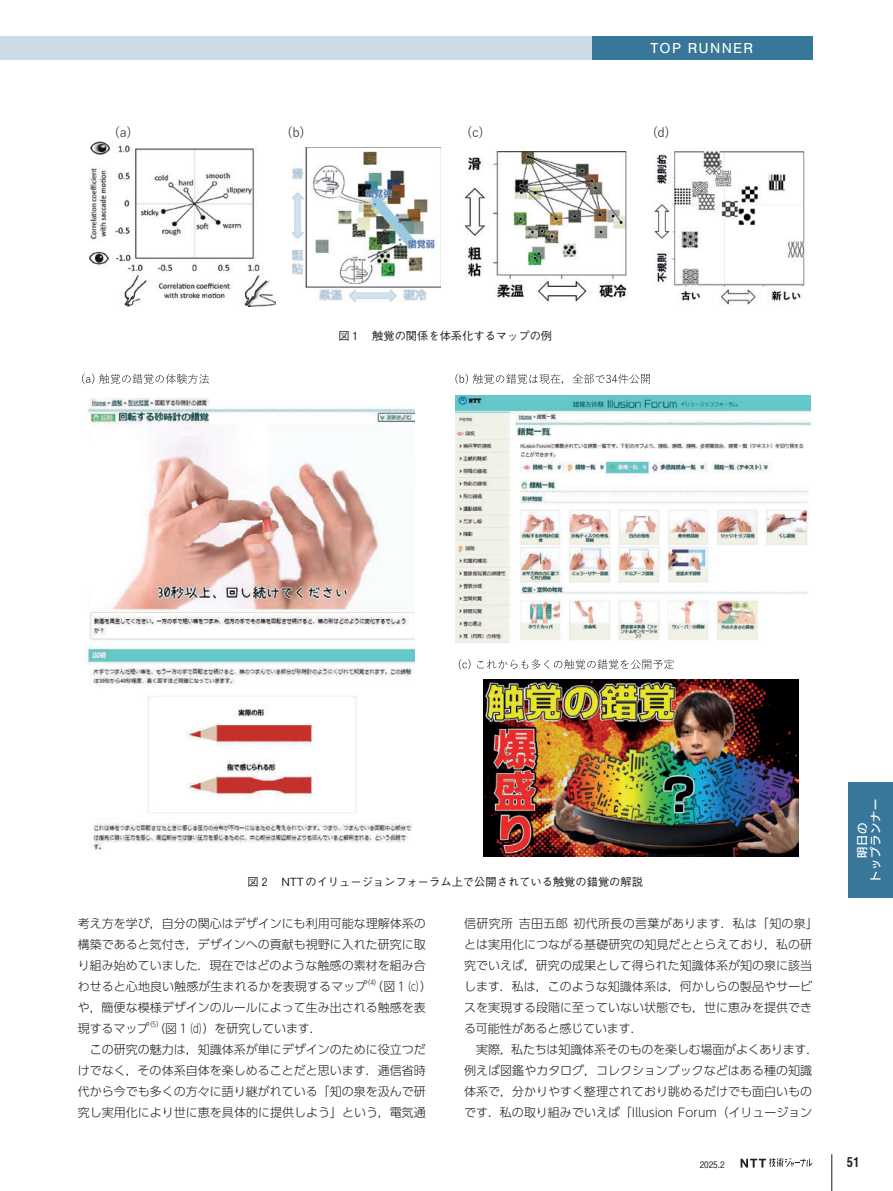
<style>
.page{position:relative;width:893px;height:1191px;background:#fff}
.page>*{position:absolute;margin:0;border:0;box-sizing:border-box;transform-origin:0 0}
.t1{font:15px "Nimbus San";letter-spacing:.085em;color:#fff}
.t2{font:13.5px "Midashi Go Pro MB31";color:#231f20}
.t3{font:12.75px "Yu Gothic";color:#231f20}
.t4{font:300 12px/21px "UD Shin Go Pr 6";color:#231f20}
.t5{font:500 11.25px "Gothic BBB Pr 6";color:#231f20}
.t6{font:11.25px/13.5px "New Rodin Pro DB";letter-spacing:.06em;color:#fff;text-align:center}
.t7{font:500 9px "Gothic BBB Pro";color:#231f20}
.t8{font:300 7.05px "UD Shin Go Pr 6";color:#231f20}
</style>
<div class="page">
<svg style="left:741px;top:1158px;width:72px;height:9px"></svg>
<hr style="left:831px;top:1154px;width:1px;height:37px;background:#231f20">
<div style="left:848px;top:782px;width:45px;height:115px;background:#38779a"></div>
<div style="left:591px;top:36px;width:221px;height:24px;background:#38779a"></div>
<div style="left:0;top:36px;width:591px;height:24px;background:#ccdbe7"></div>
<img style="left:90px;top:141px;width:185px;height:165px">
<img style="left:292px;top:147px;width:149px;height:154px">
<img style="left:464px;top:151px;width:163px;height:151px">
<img style="left:654px;top:151px;width:151px;height:154px">
<img style="left:483px;top:679px;width:315px;height:177px">
<img style="left:456px;top:396px;width:355px;height:246px">
<img style="left:85px;top:398px;width:329px;height:452px">
<svg style="left:82px;top:373px;width:127px;height:11px"></svg>
<svg style="left:455px;top:373px;width:108px;height:11px"></svg>
<svg style="left:573px;top:374px;width:77px;height:10px"></svg>
<svg style="left:459px;top:659px;width:11px;height:10px"></svg>
<svg style="left:477px;top:659px;width:197px;height:10px"></svg>
<p class="t1" style="left:650px;top:39px;width:104px">TOP RUNNER</p>
<p class="t3" style="left:115px;top:120px;width:18px">(a)</p>
<p class="t3" style="left:287px;top:120px;width:19px">(b)</p>
<p class="t3" style="left:467px;top:120px;width:18px">(c)</p>
<p class="t3" style="left:653px;top:120px;width:19px">(d)</p>
<p class="t5" style="left:338px;top:327px;width:215px">図 1 　触覚の関係を体系化するマップの例</p>
<p class="t5" style="left:248px;top:873px;width:397px">図 2 　NTTのイリュージョンフォーラム上で公開されている触覚の錯覚の解説</p>
<p class="t4" style="left:78px;top:912px;width:356px">考え方を学び，自分の関心はデザインにも利用可能な理解体系の構築であると気付き，デザインへの貢献も視野に入れた研究に取り組み始めていました．現在ではどのような触感の素材を組み合わせると心地良い触感が生まれるかを表現するマップ（図 1（c））</p>
<p class="t8" style="left:363px;top:976px;width:19px">（4）</p>
<p class="t4" style="left:78px;top:996px;width:350px">や，簡便な模様デザインのルールによって生み出される触感を表現するマップ（図 1（d））を研究しています．</p>
<p class="t8" style="left:146px;top:1018px;width:19px">（5）</p>
<p class="t4" style="left:78px;top:1038px;width:350px;text-align:justify;text-indent:12px">この研究の魅力は，知識体系が単にデザインのために役立つだけでなく，その体系自体を楽しめることだと思います．逓信省時代から今でも多くの方々に語り継がれている「知の泉を汲んで研究し実用化により世に恵を具体的に提供しよう」という，電気通</p>
<p class="t4" style="left:464px;top:912px;width:356px">信研究所 吉田五郎 初代所長の言葉があります．私は「知の泉」とは実用化につながる基礎研究の知見だととらえており，私の研究でいえば，研究の成果として得られた知識体系が知の泉に該当します．私は，このような知識体系は，何かしらの製品やサービスを実現する段階に至っていない状態でも，世に恵みを提供できる可能性があると感じています．</p>
<p class="t4" style="left:464px;top:1038px;width:356px;text-indent:12px">実際，私たちは知識体系そのものを楽しむ場面がよくあります．例えば図鑑やカタログ，コレクションブックなどはある種の知識体系で，分かりやすく整理されており眺めるだけでも面白いものです．私の取り組みでいえば「Illusion Forum（イリュージョン</p>
<p class="t6" style="left:854px;top:881px;width:84px;rotate:-90deg">明日の<br>トップランナー</p>
<p class="t7" style="left:700px;top:1157px;width:26px">2025.2</p>
<p class="t2" style="left:846px;top:1151px;width:15px">51</p>
</div>
